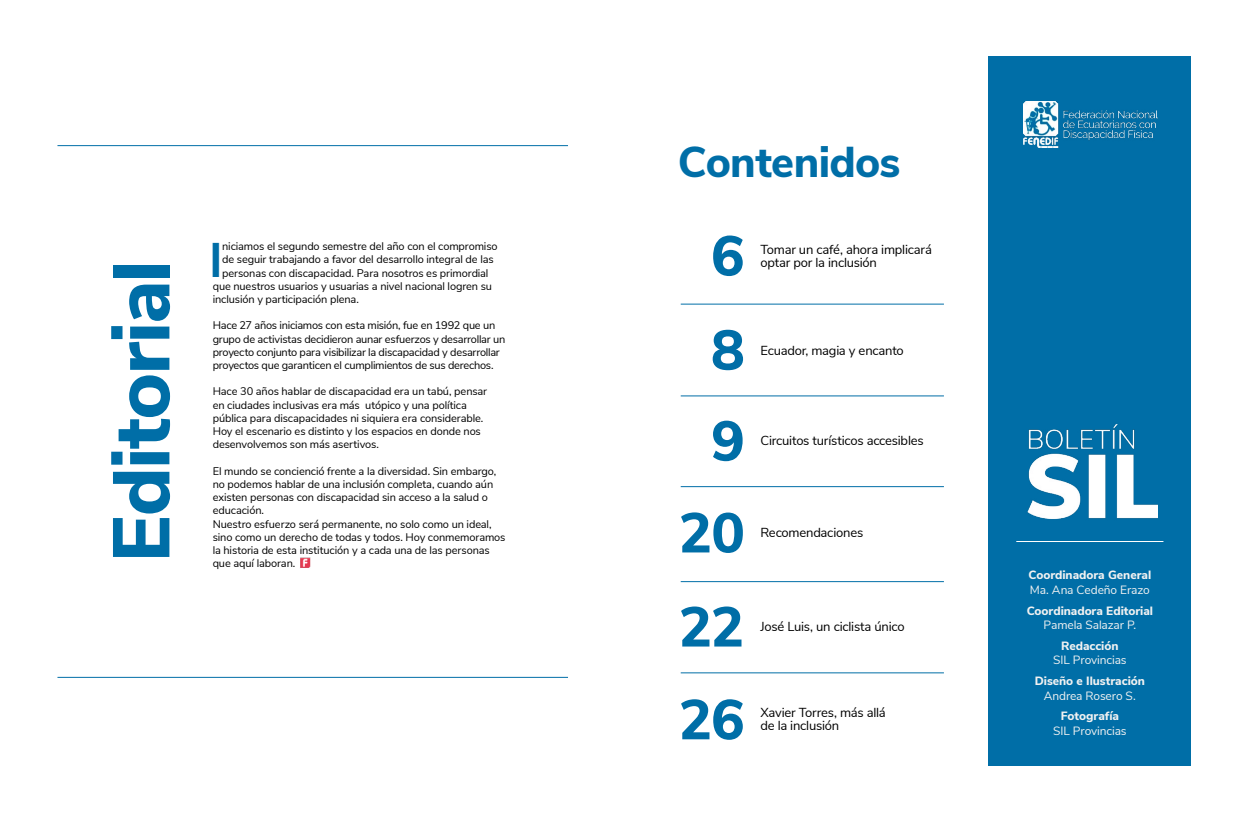
<style>
.page{position:relative;width:1248px;height:823px;background:#fff}
.page>*{position:absolute;margin:0;border:0;box-sizing:border-box;transform-origin:0 0}
.t1{font:800 80px "Nunito Sans";letter-spacing:-.02em;color:#006ea7}
.t2{font:800 56px "Nunito Sans";color:#006ea7}
.t3{font:700 48.4px "Nunito Sans";color:#006ea7}
.t4{font:800 43px "Nunito Sans";letter-spacing:-.015em;color:#006ea7}
.t5{font:13px/13.2px "Nunito Sans";letter-spacing:-.015em;color:#000}
.t6{font:800 12px "Nunito Sans";letter-spacing:-.005em;color:#f2f2f2}
.t7{font:12px "Nunito Sans";letter-spacing:-.01em;color:#f2f2f2}
.t8{font:11px/13.2px "Nunito Sans";letter-spacing:-.01em;color:#000}
</style>
<div class="page">
<hr style="left:57px;top:676px;width:511px;height:1px;background:#006ea7">
<hr style="left:57px;top:145px;width:511px;height:1px;background:#006ea7">
<hr style="left:680px;top:672px;width:263px;height:1px;background:#006ea7">
<hr style="left:680px;top:581px;width:263px;height:1px;background:#006ea7">
<hr style="left:680px;top:486px;width:263px;height:1px;background:#006ea7">
<hr style="left:680px;top:395px;width:263px;height:1px;background:#006ea7">
<hr style="left:680px;top:304px;width:263px;height:1px;background:#006ea7">
<div style="left:988px;top:57px;width:203px;height:708px;background:#006ea7"></div>
<img style="left:1023px;top:101px;width:134px;height:46px">
<img style="left:1027px;top:424px;width:130px;height:96px">
<hr style="left:1016px;top:541px;width:147px;height:1px;background:#fff">
<svg style="left:300px;top:557px;width:11px;height:11px"></svg>
<h1 class="t1" style="left:83px;top:562px;width:303px;rotate:-90deg">Editorial</h1>
<h3 class="t3" style="left:209px;top:224px;width:15px">I</h3>
<p class="t8" style="left:222px;top:239px;width:277px">niciamos el segundo semestre del año con el compromiso</p>
<p class="t8" style="left:222px;top:252px;width:273px">de seguir trabajando a favor del desarrollo integral de las</p>
<p class="t8" style="left:222px;top:265px;width:268px">personas con discapacidad. Para nosotros es primordial</p>
<p class="t8" style="left:213px;top:278px;width:281px">que nuestros usuarios y usuarias a nivel nacional logren su</p>
<p class="t8" style="left:213px;top:291px;width:148px">inclusión y participación plena.</p>
<p class="t8" style="left:213px;top:318px;width:294px">Hace 27 años iniciamos con esta misión, fue en 1992 que un grupo de activistas decidieron aunar esfuerzos y desarrollar un proyecto conjunto para visibilizar la discapacidad y desarrollar proyectos que garanticen el cumplimientos de sus derechos.</p>
<p class="t8" style="left:213px;top:384px;width:276px">Hace 30 años hablar de discapacidad era un tabú, pensar en ciudades inclusivas era más utópico y una política pública para discapacidades ni siquiera era considerable.<br>Hoy el escenario es distinto y los espacios en donde nos desenvolvemos son más asertivos.</p>
<p class="t8" style="left:213px;top:463px;width:294px">El mundo se concienció frente a la diversidad. Sin embargo, no podemos hablar de una inclusión completa, cuando aún existen personas con discapacidad sin acceso a la salud o educación.<br>Nuestro esfuerzo será permanente, no solo como un ideal, sino como un derecho de todas y todos. Hoy conmemoramos la historia de esta institución y a cada una de las personas que aquí laboran.</p>
<h3 class="t4" style="left:677px;top:131px;width:224px">Contenidos</h3>
<h2 class="t2" style="left:711px;top:215px;width:35px">6</h2>
<p class="t5" style="left:760px;top:242px;width:173px">Tomar un café, ahora implicará optar por la inclusión</p>
<h2 class="t2" style="left:711px;top:309px;width:35px">8</h2>
<p class="t5" style="left:760px;top:343px;width:145px">Ecuador, magia y encanto</p>
<h2 class="t2" style="left:711px;top:400px;width:35px">9</h2>
<p class="t5" style="left:760px;top:433px;width:165px">Circuitos turísticos accesibles</p>
<h2 class="t2" style="left:678px;top:491px;width:68px">20</h2>
<p class="t5" style="left:760px;top:524px;width:104px">Recomendaciones</p>
<h2 class="t2" style="left:678px;top:585px;width:67px">22</h2>
<p class="t5" style="left:760px;top:619px;width:146px">José Luis, un ciclista único</p>
<h2 class="t2" style="left:678px;top:678px;width:68px">26</h2>
<p class="t5" style="left:760px;top:704px;width:127px">Xavier Torres, más allá de la inclusión</p>
<p class="t6" style="left:1028px;top:566px;width:124px">Coordinadora General</p>
<p class="t7" style="left:1029px;top:580px;width:121px">Ma. Ana Cedeño Erazo</p>
<p class="t6" style="left:1026px;top:601px;width:128px">Coordinadora Editorial</p>
<p class="t7" style="left:1043px;top:615px;width:94px">Pamela Salazar P.</p>
<p class="t6" style="left:1061px;top:636px;width:59px">Redacción</p>
<p class="t7" style="left:1052px;top:651px;width:75px">SIL Provincias</p>
<p class="t6" style="left:1034px;top:671px;width:112px">Diseño e Ilustración</p>
<p class="t7" style="left:1043px;top:686px;width:94px">Andrea Rosero S.</p>
<p class="t6" style="left:1060px;top:707px;width:60px">Fotografía</p>
<p class="t7" style="left:1052px;top:721px;width:75px">SIL Provincias</p>
</div>
